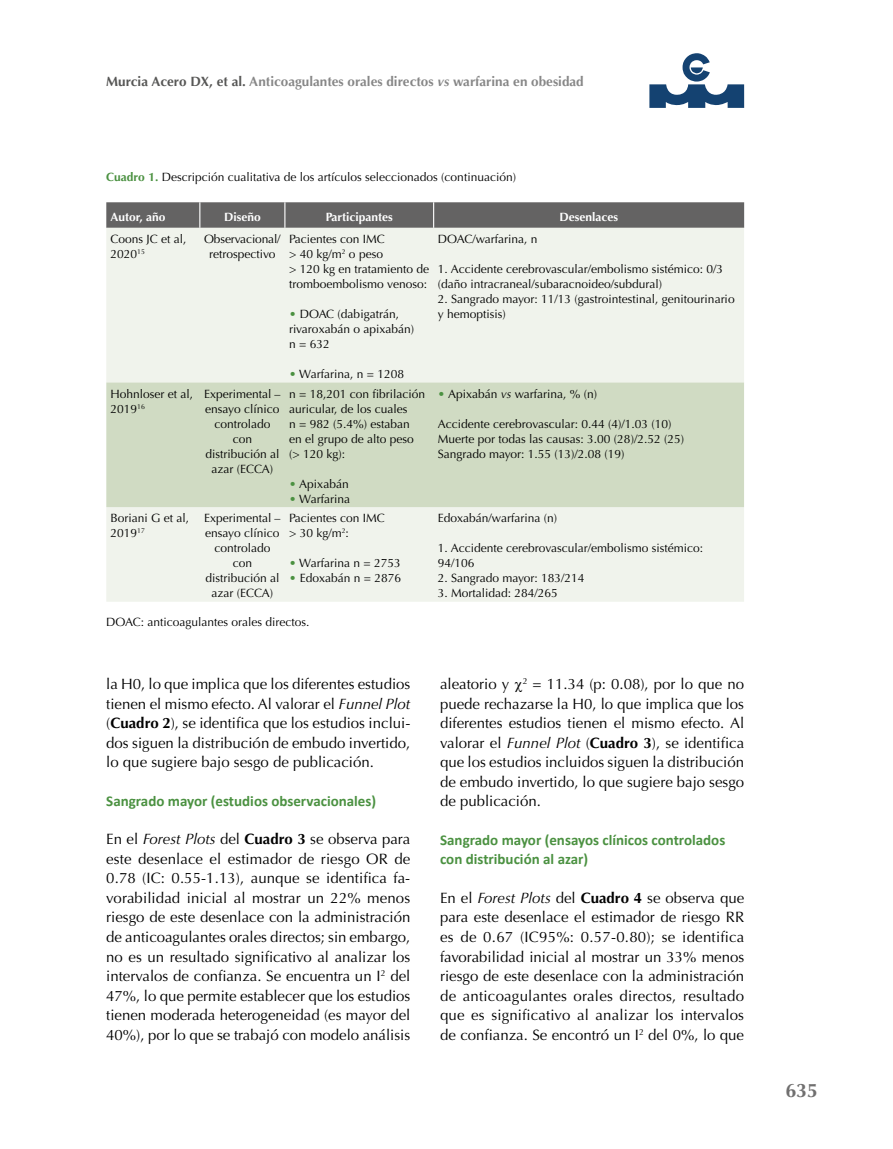
<style>
.page{position:relative;width:893px;height:1149px;background:#fff}
.page>*{position:absolute;margin:0;border:0;box-sizing:border-box;transform-origin:0 0}
.t1{font:700 19.5px "Optima";color:#706f6f}
.t2{font:15px/19.5px "Optima";color:#000;text-align:justify}
.t3{font:700 15px/19.5px "Calibri";color:#4b9141}
.t4{font:700 13.5px "Optima";color:#878787}
.t5{font:12px/15px "Optima";color:#000}
.t6{font:700 12px "Optima";color:#fff}
.s1{color:#575756}
.s2{font-style:italic}
.s3{font-weight:700;color:#4b9141}
.s4{color:#4b9141}
.s5{font-weight:700}
</style>
<div class="page">
<svg style="left:649px;top:53px;width:95px;height:55px"></svg>
<svg style="left:106px;top:202px;width:638px;height:26px;background:#686767"></svg>
<div style="left:106px;top:228px;width:638px;height:373px;background:#f0f3ec"></div>
<div style="left:106px;top:382px;width:638px;height:125px;background:#d0dbc3"></div>
<p class="t4" style="left:106px;top:73px;width:479px"><span class="s1">Murcia Acero DX, et al.</span> Anticoagulantes orales directos <span class="s2">vs</span> warfarina en obesidad</p>
<p class="t5" style="left:106px;top:170px;width:411px"><span class="s3">Cuadro 1.</span> Descripción cualitativa de los artículos seleccionados (continuación)</p>
<p class="t6" style="left:111px;top:209px;width:56px">Autor, año</p>
<p class="t6" style="left:224px;top:209px;width:38px">Diseño</p>
<p class="t6" style="left:326px;top:209px;width:68px">Participantes</p>
<p class="t6" style="left:560px;top:209px;width:60px">Desenlaces</p>
<p class="t5" style="left:111px;top:232px;width:78px">Coons JC et al,<br>2020<sup>15</sup></p>
<p class="t5" style="left:204px;top:232px;width:78px;text-align:center">Observacional/ retrospectivo</p>
<p class="t5" style="left:289px;top:232px;width:141px">Pacientes con IMC<br>&gt; 40 kg/m<sup>2</sup> o peso<br>&gt; 120 kg en tratamiento de tromboembolismo venoso:</p>
<p class="t5" style="left:289px;top:307px;width:126px"><span class="s4">•</span> DOAC (dabigatrán, rivaroxabán o apixabán) n = 632</p>
<p class="t5" style="left:289px;top:367px;width:117px"><span class="s4">•</span> Warfarina, n = 1208</p>
<p class="t5" style="left:438px;top:232px;width:101px">DOAC/warfarina, n</p>
<p class="t5" style="left:438px;top:262px;width:287px">1. Accidente cerebrovascular/embolismo sistémico: 0/3 (daño intracraneal/subaracnoideo/subdural)</p>
<p class="t5" style="left:438px;top:292px;width:298px">2. Sangrado mayor: 11/13 (gastrointestinal, genitourinario y hemoptisis)</p>
<p class="t5" style="left:111px;top:386px;width:84px">Hohnloser et al,<br>2019<sup>16</sup></p>
<p class="t5" style="left:204px;top:386px;width:78px;text-align:center">Experimental – ensayo clínico controlado con distribución al azar (ECCA)</p>
<p class="t5" style="left:289px;top:386px;width:138px">n = 18,201 con fibrilación auricular, de los cuales<br>n = 982 (5.4%) estaban en el grupo de alto peso (&gt; 120 kg):</p>
<p class="t5" style="left:289px;top:476px;width:61px"><span class="s4">•</span> Apixabán</p>
<p class="t5" style="left:289px;top:491px;width:63px"><span class="s4">•</span> Warfarina</p>
<p class="t5" style="left:111px;top:511px;width:80px">Boriani G et al,<br>2019<sup>17</sup></p>
<p class="t5" style="left:204px;top:511px;width:78px;text-align:center">Experimental – ensayo clínico controlado con distribución al azar (ECCA)</p>
<p class="t5" style="left:289px;top:511px;width:97px">Pacientes con IMC &gt; 30 kg/m<sup>2</sup>:</p>
<p class="t5" style="left:289px;top:556px;width:113px"><span class="s4">•</span> Warfarina n = 2753</p>
<p class="t5" style="left:289px;top:571px;width:113px"><span class="s4">•</span> Edoxabán n = 2876</p>
<p class="t5" style="left:106px;top:614px;width:205px">DOAC: anticoagulantes orales directos.</p>
<p class="t5" style="left:438px;top:386px;width:161px"><span class="s4">•</span> Apixabán <span class="s2">vs</span> warfarina, % (n)</p>
<p class="t5" style="left:438px;top:416px;width:248px">Accidente cerebrovascular: 0.44 (4)/1.03 (10)<br>Muerte por todas las causas: 3.00 (28)/2.52 (25)<br>Sangrado mayor: 1.55 (13)/2.08 (19)</p>
<p class="t5" style="left:438px;top:511px;width:121px">Edoxabán/warfarina (n)</p>
<p class="t5" style="left:438px;top:541px;width:267px">1. Accidente cerebrovascular/embolismo sistémico:<br>94/106</p>
<p class="t5" style="left:438px;top:571px;width:148px">2. Sangrado mayor: 183/214</p>
<p class="t5" style="left:438px;top:586px;width:122px">3. Mortalidad: 284/265</p>
<p class="t2" style="left:106px;top:674px;width:306px">la H0, lo que implica que los diferentes estudios tienen el mismo efecto. Al valorar el <span class="s2">Funnel Plot </span>(<span class="s5">Cuadro 2</span>), se identifica que los estudios inclui&shy;dos siguen la distribución de embudo invertido, lo que sugiere bajo sesgo de publicación.</p>
<p class="t3" style="left:106px;top:790px;width:271px">Sangrado mayor (estudios observacionales)</p>
<p class="t2" style="left:106px;top:829px;width:306px">En el <span class="s2">Forest Plots</span> del <span class="s5">Cuadro 3</span> se observa para este desenlace el estimador de riesgo OR de 0.78 (IC: 0.55-1.13), aunque se identifica fa&shy;vorabilidad inicial al mostrar un 22% menos riesgo de este desenlace con la administración de anticoagulantes orales directos; sin embargo, no es un resultado significativo al analizar los intervalos de confianza. Se encuentra un I<sup>2</sup> del 47%, lo que permite establecer que los estudios tienen moderada heterogeneidad (es mayor del 40%), por lo que se trabajó con modelo análisis</p>
<p class="t2" style="left:440px;top:674px;width:306px">aleatorio y <sup>2</sup> = 11.34 (p: 0.08), por lo que no puede rechazarse la H0, lo que implica que los diferentes estudios tienen el mismo efecto. Al valorar el <span class="s2">Funnel Plot</span> (<span class="s5">Cuadro 3</span>), se identifica que los estudios incluidos siguen la distribución de embudo invertido, lo que sugiere bajo sesgo de publicación.</p>
<p class="t3" style="left:440px;top:829px;width:287px">Sangrado mayor (ensayos clínicos controlados con distribución al azar)</p>
<p class="t2" style="left:440px;top:888px;width:306px">En el <span class="s2">Forest Plots</span> del <span class="s5">Cuadro 4</span> se observa que para este desenlace el estimador de riesgo RR es de 0.67 (IC95%: 0.57-0.80); se identifica favorabilidad inicial al mostrar un 33% menos riesgo de este desenlace con la administración de anticoagulantes orales directos, resultado que es significativo al analizar los intervalos de confianza. Se encontró un I<sup>2</sup> del 0%, lo que</p>
<h1 class="t1" style="left:785px;top:1079px;width:34px">635</h1>
</div>
